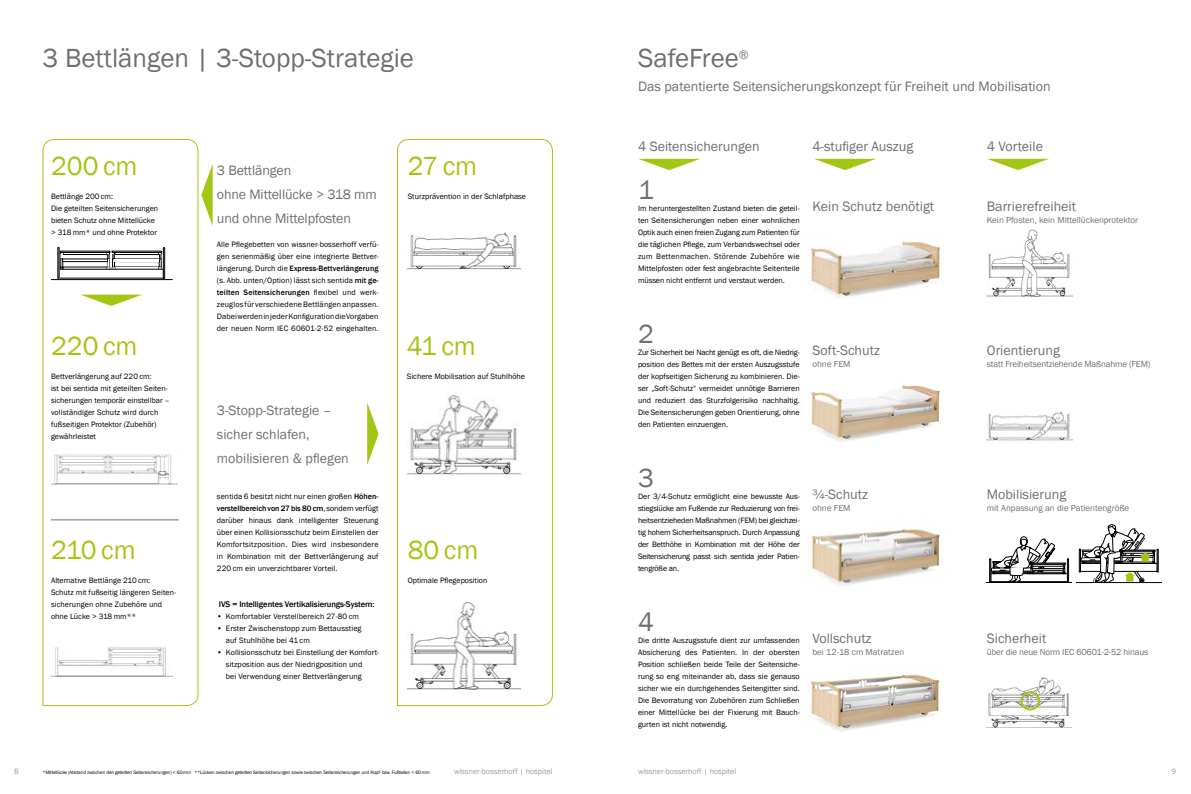
<style>
.page{position:relative;width:1191px;height:794px;background:#fff}
.page>*{position:absolute;margin:0;border:0;box-sizing:border-box;transform-origin:0 0}
.t1{font:27px "Franklin Gothic";color:#6f6f6e}
.t2{font:27px "Franklin Gothic";color:#a2c613}
.t3{font:14px/24px "Franklin Gothic";color:#6f6f6e}
.t4{font:9px "Franklin Gothic";letter-spacing:-.005em;color:#6f6f6e}
.t5{font:500 8.5px "Franklin Gothic";letter-spacing:-.01em;color:#000}
.t6{font:8px/12px "Franklin Gothic";color:#000;text-align:justify}
.t7{font:8px "Franklin Gothic";color:#9c9d9d}
.t8{font:5px "Franklin Gothic";letter-spacing:-.025em;color:#000}
.s1{font-weight:500}
</style>
<div class="page">
<img style="left:809px;top:528px;width:136px;height:58px">
<img style="left:800px;top:674px;width:143px;height:58px">
<img style="left:810px;top:384px;width:131px;height:58px">
<img style="left:801px;top:237px;width:142px;height:62px">
<svg style="left:989px;top:536px;width:81px;height:46px"></svg>
<img style="left:986px;top:677px;width:85px;height:51px">
<hr style="left:1076px;top:582px;width:85px;height:1px;background:#000">
<svg style="left:1079px;top:524px;width:79px;height:60px"></svg>
<div style="left:1020px;top:691px;width:20px;height:19px;border:2px solid #a2c613;border-radius:50%"></div>
<img style="left:986px;top:407px;width:87px;height:34px">
<img style="left:986px;top:228px;width:87px;height:68px">
<svg style="left:397px;top:138px;width:156px;height:568px"></svg>
<svg style="left:42px;top:138px;width:157px;height:568px"></svg>
<svg style="left:58px;top:251px;width:106px;height:55px"></svg>
<hr style="left:51px;top:519px;width:128px;height:1px;background:#6f6f6e">
<svg style="left:367px;top:403px;width:11px;height:62px"></svg>
<svg style="left:201px;top:164px;width:12px;height:62px"></svg>
<svg style="left:987px;top:159px;width:62px;height:11px"></svg>
<svg style="left:814px;top:159px;width:62px;height:11px"></svg>
<svg style="left:639px;top:159px;width:61px;height:11px"></svg>
<h1 class="t1" style="left:43px;top:41px;width:373px">3 Bettlängen | 3-Stopp-Strategie</h1>
<h1 class="t2" style="left:51px;top:149px;width:88px">200 cm</h1>
<p class="t6" style="left:51px;top:190px;width:109px;text-align:left">Bettlänge 200 cm:<br>Die geteilten Seitensicherungen bieten Schutz ohne Mittellücke &gt; 318 mm* und ohne Protektor</p>
<h2 class="t3" style="left:217px;top:158px;width:161px">3 Bettlängen<br>ohne Mittellücke &gt; 318 mm und ohne Mittelpfosten</h2>
<h1 class="t2" style="left:408px;top:149px;width:71px">27 cm</h1>
<p class="t6" style="left:408px;top:190px;width:120px">Sturzprävention in der Schlafphase</p>
<p class="t6" style="left:217px;top:238px;width:163px">Alle Pflegebetten von wissner-bosserhoff verfü&shy;gen serienmäßig über eine integrierte Bettver&shy;längerung. Durch die <span class="s1">Express-Bettverlängerung </span>(s. Abb. unten/Option) lässt sich sentida <span class="s1">mit ge&shy;teilten Seitensicherungen</span> flexibel und werk&shy;zeuglos für verschiedene Bettlängen anpassen.<br>Dabei werden in jeder Konfiguration die Vorgaben der neuen Norm IEC 60601-2-52 eingehalten.</p>
<h1 class="t2" style="left:51px;top:329px;width:88px">220 cm</h1>
<h1 class="t2" style="left:407px;top:329px;width:70px">41 cm</h1>
<p class="t6" style="left:51px;top:370px;width:120px;text-align:left">Bettverlängerung auf 220 cm:<br>ist bei sentida mit geteilten Seiten&shy;sicherungen temporär einstellbar – vollständiger Schutz wird durch fußseitigen Protektor (Zubehör) gewährleistet</p>
<h2 class="t3" style="left:217px;top:398px;width:133px">3-Stopp-Strategie – sicher schlafen, mobilisieren &amp; pflegen</h2>
<p class="t6" style="left:407px;top:370px;width:120px">Sichere Mobilisation auf Stuhlhöhe</p>
<h1 class="t2" style="left:51px;top:533px;width:86px">210 cm</h1>
<p class="t6" style="left:51px;top:574px;width:127px;text-align:left">Alternative Bettlänge 210 cm:<br>Schutz mit fußseitig längeren Seiten&shy;sicherungen ohne Zubehöre und ohne Lücke &gt; 318 mm**</p>
<p class="t6" style="left:217px;top:490px;width:163px">sentida 6 besitzt nicht nur einen großen <span class="s1">Höhen&shy;verstellbereich von 27 bis 80 cm</span>, sondern verfügt darüber hinaus dank intelligenter Steuerung über einen Kollisionsschutz beim Einstellen der Komfortsitzposition. Dies wird insbesondere in Kombination mit der Bettverlängerung auf 220 cm ein unverzichtbarer Vorteil.</p>
<p class="t5" style="left:219px;top:598px;width:157px">IVS = Intelligentes Vertikalisierungs-System:</p>
<p class="t6" style="left:217px;top:610px;width:144px">• Komfortabler Verstellbereich 27-80 cm</p>
<p class="t6" style="left:226px;top:622px;width:137px;text-indent:-9px">• Erster Zwischenstopp zum Bettausstieg auf Stuhlhöhe bei 41 cm</p>
<p class="t6" style="left:226px;top:646px;width:155px;text-align:left;text-indent:-9px">• Kollisionsschutz bei Einstellung der Komfort&shy;sitzposition aus der Niedrigposition und<br>bei Verwendung einer Bettverlängerung</p>
<h1 class="t2" style="left:408px;top:533px;width:72px">80 cm</h1>
<p class="t6" style="left:408px;top:574px;width:81px">Optimale Pflegeposition</p>
<h1 class="t1" style="left:638px;top:41px;width:112px">SafeFree<sup>®</sup></h1>
<h2 class="t3" style="left:638px;top:74px;width:414px">Das patentierte Seitensicherungskonzept für Freiheit und Mobilisation</h2>
<h2 class="t3" style="left:812px;top:134px;width:102px">4-stufiger Auszug</h2>
<h2 class="t3" style="left:638px;top:134px;width:123px">4 Seitensicherungen</h2>
<h2 class="t3" style="left:986px;top:134px;width:58px">4 Vorteile</h2>
<h1 class="t1" style="left:638px;top:173px;width:17px">1</h1>
<p class="t6" style="left:638px;top:202px;width:163px">Im heruntergestellten Zustand bieten die geteil&shy;ten Seitensicherungen neben einer wohnlichen Optik auch einen freien Zugang zum Patienten für die täglichen Pflege, zum Verbandswechsel oder zum Bettenmachen. Störende Zubehöre wie Mittelpfosten oder fest angebrachte Seitenteile müssen nicht entfernt und verstaut werden.</p>
<h2 class="t3" style="left:812px;top:194px;width:123px">Kein Schutz benötigt</h2>
<h1 class="t1" style="left:638px;top:317px;width:17px">2</h1>
<p class="t6" style="left:638px;top:346px;width:163px">Zur Sicherheit bei Nacht genügt es oft, die Niedrig&shy;position des Bettes mit der ersten Auszugsstufe der kopfseitigen Sicherung zu kombinieren. Die&shy;ser „Soft-Schutz“ vermeidet unnötige Barrieren und reduziert das Sturzfolgerisiko nachhaltig.<br>Die Seitensicherungen geben Orientierung, ohne den Patienten einzuengen.</p>
<h2 class="t3" style="left:812px;top:338px;width:69px">Soft-Schutz</h2>
<p class="t4" style="left:812px;top:358px;width:40px">ohne FEM</p>
<h1 class="t1" style="left:638px;top:461px;width:17px">3</h1>
<p class="t6" style="left:638px;top:490px;width:163px">Der 3/4-Schutz ermöglicht eine bewusste Aus&shy;stiegslücke am Fußende zur Reduzierung von frei&shy;heitsentzieheden Maßnahmen (FEM) bei gleichzei&shy;tig hohem Sicherheitsanspruch. Durch Anpassung der Betthöhe in Kombination mit der Höhe der Seitensicherung passt sich sentida jeder Patien&shy;tengröße an.</p>
<h2 class="t3" style="left:812px;top:482px;width:57px">¾-Schutz</h2>
<p class="t4" style="left:812px;top:502px;width:40px">ohne FEM</p>
<h1 class="t1" style="left:638px;top:605px;width:17px">4</h1>
<p class="t6" style="left:638px;top:634px;width:163px">Die dritte Auszugsstufe dient zur umfassenden Absicherung des Patienten. In der obersten Position schließen beide Teile der Seitensiche&shy;rung so eng miteinander ab, dass sie genauso sicher wie ein durchgehendes Seitengitter sind.<br>Die Bevorratung von Zubehören zum Schließen einer Mittellücke bei der Fixierung mit Bauch&shy;gurten ist nicht notwendig.</p>
<h2 class="t3" style="left:812px;top:626px;width:61px">Vollschutz</h2>
<p class="t4" style="left:812px;top:646px;width:93px">bei 12-18 cm Matratzen</p>
<h2 class="t3" style="left:986px;top:194px;width:91px">Barrierefreiheit</h2>
<p class="t4" style="left:986px;top:214px;width:153px">Kein Pfosten, kein Mittellückenprotektor</p>
<h2 class="t3" style="left:986px;top:338px;width:75px">Orientierung</h2>
<p class="t4" style="left:986px;top:358px;width:165px">statt Freiheitsentziehende Maßnahme (FEM)</p>
<h2 class="t3" style="left:986px;top:482px;width:81px">Mobilisierung</h2>
<p class="t4" style="left:986px;top:502px;width:144px">mit Anpassung an die Patientengröße</p>
<h2 class="t3" style="left:986px;top:626px;width:61px">Sicherheit</h2>
<p class="t4" style="left:986px;top:646px;width:163px">über die neue Norm IEC 60601-2-52 hinaus</p>
<p class="t7" style="left:14px;top:766px;width:6px">8</p>
<p class="t7" style="left:454px;top:766px;width:100px">wissner-bosserhoff | hospitel</p>
<p class="t7" style="left:638px;top:766px;width:100px">wissner-bosserhoff | hospitel</p>
<p class="t7" style="left:1171px;top:766px;width:6px">9</p>
<p class="t8" style="left:43px;top:769px;width:389px">*Mittellücke (Abstand zwischen den geteilten Seitensicherungen) &lt; 60mm **Lücken zwischen geteilten Seitensicherungen sowie zwischen Seitensicherungen und Kopf- bzw. Fußteilen &lt; 60mm</p>
</div>
